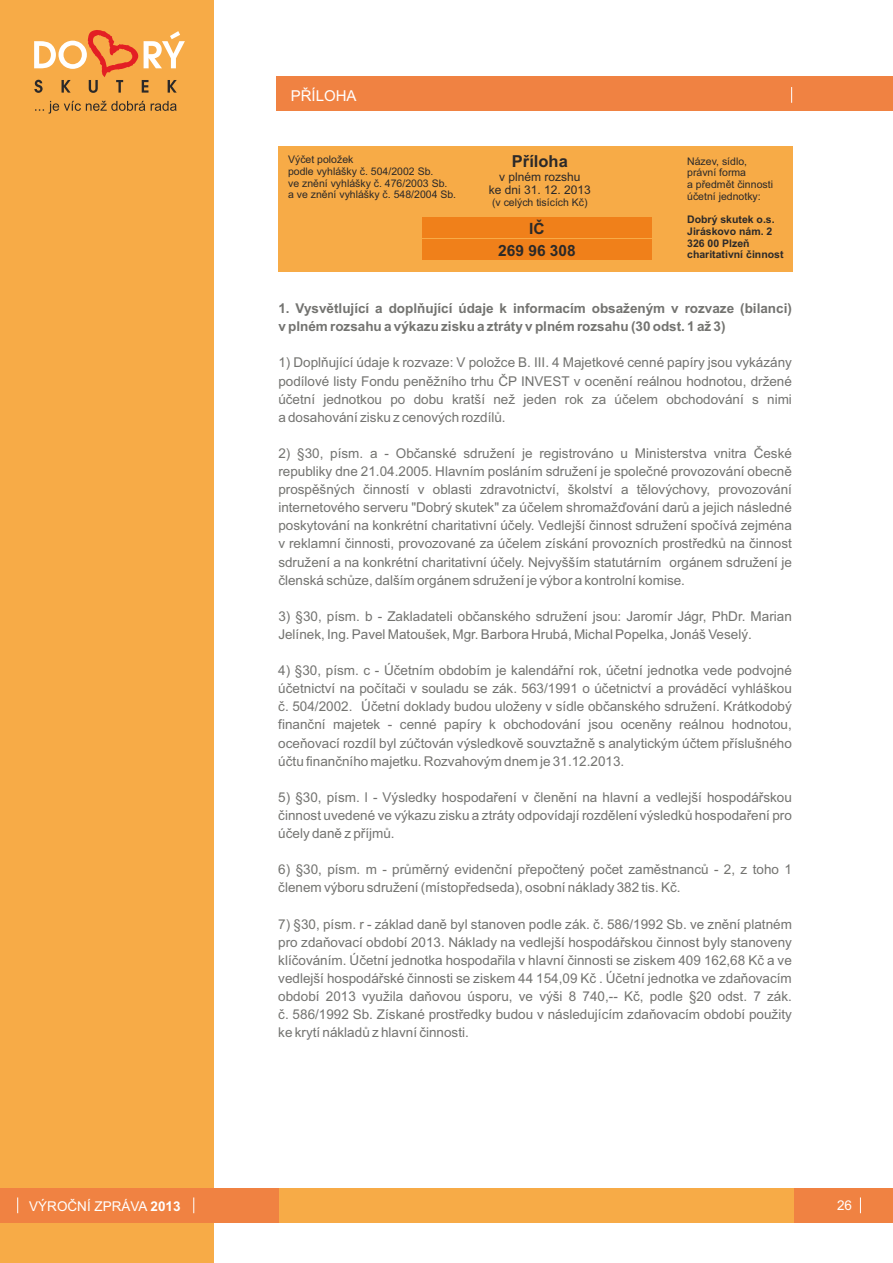
<style>
.page{position:relative;width:893px;height:1263px;background:#fff}
.page>*{position:absolute;margin:0;border:0;box-sizing:border-box;transform-origin:0 0}
.t1{font:700 16.5px "Arial";color:#2b2929}
.t2{font:700 15.45px/21.9px "Arial";color:#2b2929;text-align:center}
.t3{font:15px "Arial";color:#fff}
.t4{font:13.5px/18.1px "Arial";color:#737370;text-align:justify}
.t5{font:700 13.5px/18.1px "Arial";color:#737370}
.t6{font:13.5px "Arial";color:#fff}
.t7{font:12px/13.4px "Arial";color:#2b2929;text-align:center}
.t8{font:10.5px/11.7px "Arial";color:#2b2929}
.t9{font:700 10.5px/11.7px "Arial";color:#2b2929}
.s1{font-weight:700}
</style>
<div class="page">
<div style="left:279px;top:1189px;width:521px;height:34px;background:#f7ab47"></div>
<div style="left:795px;top:1189px;width:98px;height:34px;background:#f08242"></div>
<div style="left:0;top:0;width:214px;height:1263px;background:#f7ab47"></div>
<svg style="left:34px;top:30px;width:151px;height:63px"></svg>
<svg style="left:35px;top:101px;width:142px;height:13px"></svg>
<div style="left:0;top:1189px;width:279px;height:34px;background:#f08242"></div>
<svg style="left:860px;top:1197px;width:1px;height:16px"></svg>
<div style="left:277px;top:77px;width:616px;height:34px;background:#f08242"></div>
<svg style="left:791px;top:87px;width:1px;height:16px"></svg>
<svg style="left:193px;top:1197px;width:1px;height:16px"></svg>
<svg style="left:17px;top:1197px;width:1px;height:16px"></svg>
<div style="left:278px;top:147px;width:515px;height:125px;background:#f7ab47"></div>
<div style="left:422px;top:218px;width:229px;height:20px;background:#f0801a"></div>
<div style="left:422px;top:240px;width:229px;height:20px;background:#f0801a"></div>
<p class="t6" style="left:29px;top:1201px;width:153px">VÝROČNÍ ZPRÁVA <span class="s1">2013</span></p>
<p class="t3" style="left:291px;top:90px;width:67px">PŘÍLOHA</p>
<p class="t1" style="left:512px;top:155px;width:57px">Příloha</p>
<p class="t7" style="left:489px;top:171px;width:104px">v plném rozshu<br>ke dni 31. 12. 2013</p>
<p class="t8" style="left:492px;top:198px;width:97px">(v celých tisících Kč)</p>
<p class="t8" style="left:288px;top:155px;width:170px">Výčet položek<br>podle vyhlášky č. 504/2002 Sb.<br>ve znění vyhlášky č. 476/2003 Sb.<br>a ve znění vyhlášky č. 548/2004 Sb.</p>
<p class="t8" style="left:687px;top:156px;width:87px">Název, sídlo, právní forma<br>a předmět činnosti účetní jednotky:</p>
<p class="t9" style="left:687px;top:215px;width:98px">Dobrý skutek o.s.<br>Jiráskovo nám. 2<br>326 00 Plzeň charitativní činnost</p>
<p class="t2" style="left:498px;top:219px;width:79px">IČ<br>269 96 308</p>
<p class="t5" style="left:278px;top:300px;width:515px">1. Vysvětlující a doplňující údaje k informacím obsaženým v rozvaze (bilanci) v plném rozsahu a výkazu zisku a ztráty v plném rozsahu (30 odst. 1 až 3)</p>
<p class="t4" style="left:278px;top:355px;width:515px">1) Doplňující údaje k rozvaze: V položce B. III. 4 Majetkové cenné papíry jsou vykázány podílové listy Fondu peněžního trhu ČP INVEST v ocenění reálnou hodnotou, držené účetní jednotkou po dobu kratší než jeden rok za účelem obchodování s nimi a dosahování zisku z cenových rozdílů.</p>
<p class="t4" style="left:278px;top:445px;width:515px">2) §30, písm. a - Občanské sdružení je registrováno u Ministerstva vnitra České republiky dne 21.04.2005. Hlavním posláním sdružení je společné provozování obecně prospěšných činností v oblasti zdravotnictví, školství a tělovýchovy, provozování internetového serveru "Dobrý skutek" za účelem shromažďování darů a jejich následné poskytování na konkrétní charitativní účely. Vedlejší činnost sdružení spočívá zejména v reklamní činnosti, provozované za účelem získání provozních prostředků na činnost sdružení a na konkrétní charitativní účely. Nejvyšším statutárním orgánem sdružení je členská schůze, dalším orgánem sdružení je výbor a kontrolní komise.</p>
<p class="t4" style="left:278px;top:608px;width:515px">3) §30, písm. b - Zakladateli občanského sdružení jsou: Jaromír Jágr, PhDr. Marian<br>Jelínek, Ing. Pavel Matoušek, Mgr. Barbora Hrubá, Michal Popelka, Jonáš Veselý.</p>
<p class="t4" style="left:278px;top:662px;width:515px">4) §30, písm. c - Účetním obdobím je kalendářní rok, účetní jednotka vede podvojné účetnictví na počítači v souladu se zák. 563/1991 o účetnictví a prováděcí vyhláškou č. 504/2002. Účetní doklady budou uloženy v sídle občanského sdružení. Krátkodobý finanční majetek - cenné papíry k obchodování jsou oceněny reálnou hodnotou, oceňovací rozdíl byl zúčtován výsledkově souvztažně s analytickým účtem příslušného účtu finančního majetku. Rozvahovým dnem je 31.12.2013.</p>
<p class="t4" style="left:278px;top:789px;width:515px">5) §30, písm. l - Výsledky hospodaření v členění na hlavní a vedlejší hospodářskou činnost uvedené ve výkazu zisku a ztráty odpovídají rozdělení výsledků hospodaření pro účely daně z příjmů.</p>
<p class="t4" style="left:278px;top:862px;width:515px">6) §30, písm. m - průměrný evidenční přepočtený počet zaměstnanců - 2, z toho 1 členem výboru sdružení (místopředseda), osobní náklady 382 tis. Kč.</p>
<p class="t4" style="left:278px;top:916px;width:515px">7) §30, písm. r - základ daně byl stanoven podle zák. č. 586/1992 Sb. ve znění platném pro zdaňovací období 2013. Náklady na vedlejší hospodářskou činnost byly stanoveny klíčováním. Účetní jednotka hospodařila v hlavní činnosti se ziskem 409 162,68 Kč a ve vedlejší hospodářské činnosti se ziskem 44 154,09 Kč . Účetní jednotka ve zdaňovacím období 2013 využila daňovou úsporu, ve výši 8 740,-- Kč, podle §20 odst. 7 zák. č. 586/1992 Sb. Získané prostředky budou v následujícím zdaňovacím období použity ke krytí nákladů z hlavní činnosti.</p>
<p class="t6" style="left:837px;top:1200px;width:17px">26</p>
</div>
